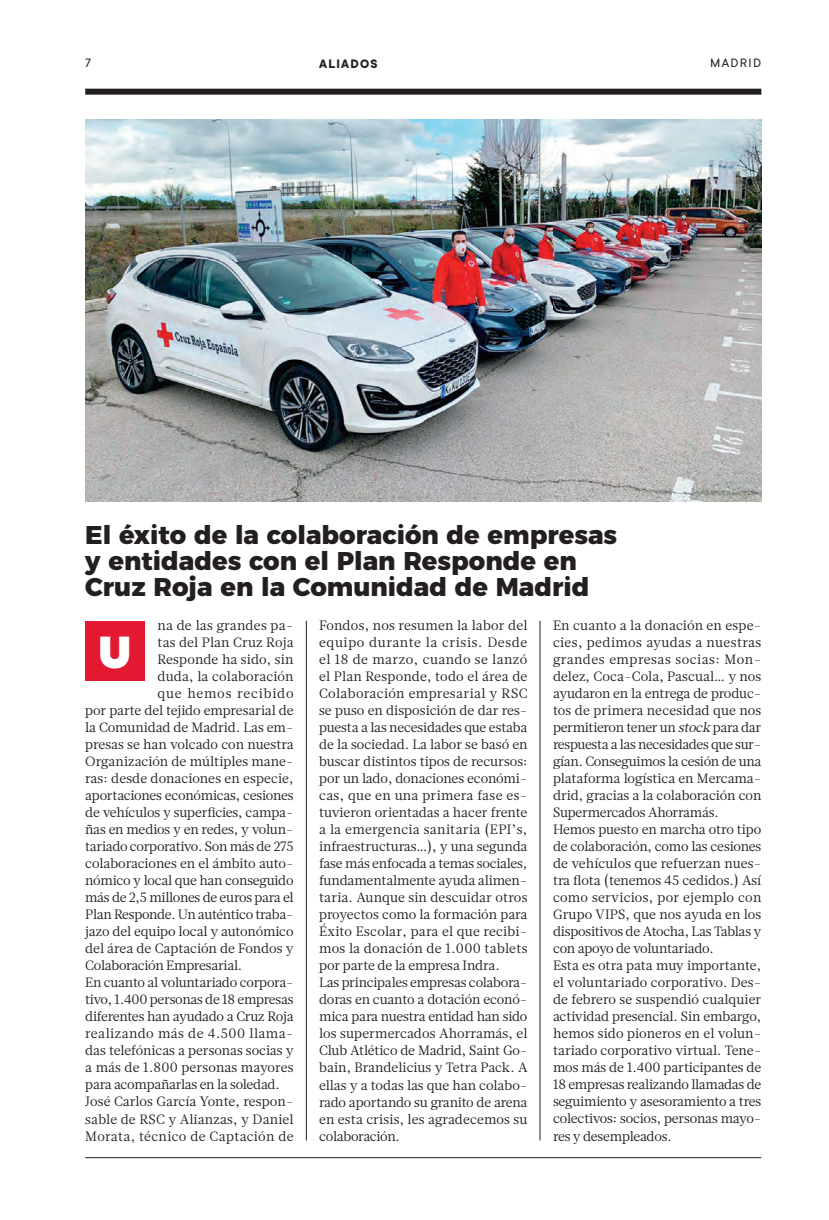
<style>
.page{position:relative;width:829px;height:1220px;background:#fff}
.page>*{position:absolute;margin:0;border:0;box-sizing:border-box;transform-origin:0 0}
.t1{font:900 49.8px "TT Commons";color:#fff}
.t2{font:800 25.65px/25.7px "Montserrat";color:#231f20}
.t3{font:13.5px/17px "Glosa Text";letter-spacing:-.005em;color:#231f20}
.t4{font:13.5px "Glosa Text";letter-spacing:-.025em;color:#231f20}
.t5{font:13.5px "Glosa Text";letter-spacing:-.03em;color:#231f20}
.t6{font:13.5px "Glosa Text";letter-spacing:.015em;color:#231f20}
.t7{font:13.5px "Glosa Text";letter-spacing:.02em;color:#231f20}
.t8{font:13.5px "Glosa Text";letter-spacing:.035em;color:#231f20}
.t9{font:13.5px "Glosa Text";letter-spacing:.055em;color:#231f20}
.t10{font:13.5px "TT Commons";letter-spacing:.095em;color:#231f20}
.t11{font:700 13.5px "TT Commons";letter-spacing:.095em;color:#231f20}
.s1{font-style:italic}
</style>
<div class="page">
<div style="left:85px;top:89px;width:676px;height:6px;background:#231f20"></div>
<hr style="left:85px;top:1157px;width:676px;height:1px;background:#231f20">
<hr style="left:306px;top:620px;width:1px;height:520px;background:#231f20">
<hr style="left:540px;top:620px;width:1px;height:520px;background:#231f20">
<img style="left:85px;top:119px;width:676px;height:382px">
<div style="left:85px;top:620px;width:60px;height:60px;background:#e21931"></div>
<p class="t10" style="left:85px;top:57px;width:7px">7</p>
<p class="t11" style="left:319px;top:58px;width:60px">ALIADOS</p>
<p class="t10" style="left:710px;top:57px;width:52px">MADRID</p>
<h2 class="t2" style="left:85px;top:524px;width:534px">El éxito de la colaboración de empresas y entidades con el Plan Responde en<br>Cruz Roja en la Comunidad de Madrid</h2>
<h1 class="t1" style="left:98px;top:633px;width:35px">U</h1>
<p class="t3" style="left:157px;top:617px;width:138px">na de las grandes pa-</p>
<p class="t6" style="left:157px;top:637px;width:138px">tas del Plan Cruz Roja</p>
<p class="t3" style="left:157px;top:651px;width:138px">Responde ha sido, sin</p>
<p class="t3" style="left:157px;top:669px;width:138px">duda, la colaboración</p>
<p class="t9" style="left:157px;top:688px;width:138px">que hemos recibido</p>
<p class="t3" style="left:85px;top:703px;width:210px">por parte del tejido empresarial de</p>
<p class="t3" style="left:85px;top:720px;width:210px">la Comunidad de Madrid. Las em-</p>
<p class="t3" style="left:85px;top:737px;width:210px">presas se han volcado con nuestra</p>
<p class="t3" style="left:85px;top:754px;width:210px">Organización de múltiples mane-</p>
<p class="t3" style="left:85px;top:771px;width:210px">ras: desde donaciones en especie,</p>
<p class="t3" style="left:85px;top:788px;width:210px">aportaciones económicas, cesiones</p>
<p class="t3" style="left:85px;top:805px;width:210px">de vehículos y superficies, campa-</p>
<p class="t3" style="left:85px;top:822px;width:210px">ñas en medios y en redes, y volun-</p>
<p class="t5" style="left:85px;top:841px;width:210px">tariado corporativo. Son más de 275</p>
<p class="t3" style="left:85px;top:856px;width:210px">colaboraciones en el ámbito auto-</p>
<p class="t3" style="left:85px;top:873px;width:210px">nómico y local que han conseguido</p>
<p class="t3" style="left:85px;top:890px;width:210px">más de 2,5 millones de euros para el</p>
<p class="t5" style="left:85px;top:909px;width:210px">Plan Responde. Un auténtico traba-</p>
<p class="t3" style="left:85px;top:924px;width:210px">jazo del equipo local y autonómico</p>
<p class="t3" style="left:85px;top:941px;width:210px">del área de Captación de Fondos y</p>
<p class="t4" style="left:85px;top:960px;width:158px">Colaboración Empresarial.</p>
<p class="t4" style="left:85px;top:977px;width:210px">En cuanto al voluntariado corpora-</p>
<p class="t3" style="left:85px;top:992px;width:210px">tivo, 1.400 personas de 18 empresas</p>
<p class="t4" style="left:85px;top:1011px;width:210px">diferentes han ayudado a Cruz Roja</p>
<p class="t8" style="left:85px;top:1028px;width:210px">realizando más de 4.500 llama-</p>
<p class="t3" style="left:85px;top:1043px;width:210px">das telefónicas a personas socias y</p>
<p class="t3" style="left:85px;top:1060px;width:210px">a más de 1.800 personas mayores</p>
<p class="t4" style="left:85px;top:1079px;width:196px">para acompañarlas en la soledad.</p>
<p class="t3" style="left:85px;top:1094px;width:210px">José Carlos García Yonte, respon-</p>
<p class="t6" style="left:85px;top:1113px;width:210px">sable de RSC y Alianzas, y Daniel</p>
<p class="t7" style="left:85px;top:1130px;width:210px">Morata, técnico de Captación de</p>
<p class="t3" style="left:319px;top:618px;width:210px">Fondos, nos resumen la labor del equipo durante la crisis. Desde el 18 de marzo, cuando se lanzó el Plan Responde, todo el área de<br>Colaboración empresarial y RSC se puso en disposición de dar res&shy;puesta a las necesidades que estaba de la sociedad. La labor se basó en buscar distintos tipos de recursos: por un lado, donaciones económi&shy;cas, que en una primera fase es&shy;tuvieron orientadas a hacer frente a la emergencia sanitaria (EPI’s, infraestructuras…), y una segunda fase más enfocada a temas sociales, fundamentalmente ayuda alimen&shy;taria. Aunque sin descuidar otros proyectos como la formación para<br>Éxito Escolar, para el que recibi&shy;mos la donación de 1.000 tablets por parte de la empresa Indra.<br>Las principales empresas colabora&shy;doras en cuanto a dotación econó&shy;mica para nuestra entidad han sido los supermercados Ahorramás, el<br>Club Atlético de Madrid, Saint Go&shy;bain, Brandelicius y Tetra Pack. A ellas y a todas las que han colabo&shy;rado aportando su granito de arena en esta crisis, les agradecemos su colaboración.</p>
<p class="t3" style="left:553px;top:618px;width:210px">En cuanto a la donación en espe&shy;cies, pedimos ayudas a nuestras grandes empresas socias: Mon&shy;delez, Coca-Cola, Pascual… y nos ayudaron en la entrega de produc&shy;tos de primera necesidad que nos permitieron tener un <span class="s1">stock</span> para dar respuesta a las necesidades que sur&shy;gían. Conseguimos la cesión de una plataforma logística en Mercama&shy;drid, gracias a la colaboración con Supermercados Ahorramás.<br>Hemos puesto en marcha otro tipo de colaboración, como las cesiones de vehículos que refuerzan nues&shy;tra flota (tenemos 45 cedidos.) Así como servicios, por ejemplo con Grupo VIPS, que nos ayuda en los dispositivos de Atocha, Las Tablas y con apoyo de voluntariado.<br>Esta es otra pata muy importante, el voluntariado corporativo. Des&shy;de febrero se suspendió cualquier actividad presencial. Sin embargo, hemos sido pioneros en el volun&shy;tariado corporativo virtual. Tene&shy;mos más de 1.400 participantes de 18 empresas realizando llamadas de seguimiento y asesoramiento a tres colectivos: socios, personas mayo&shy;res y desempleados.</p>
</div>
